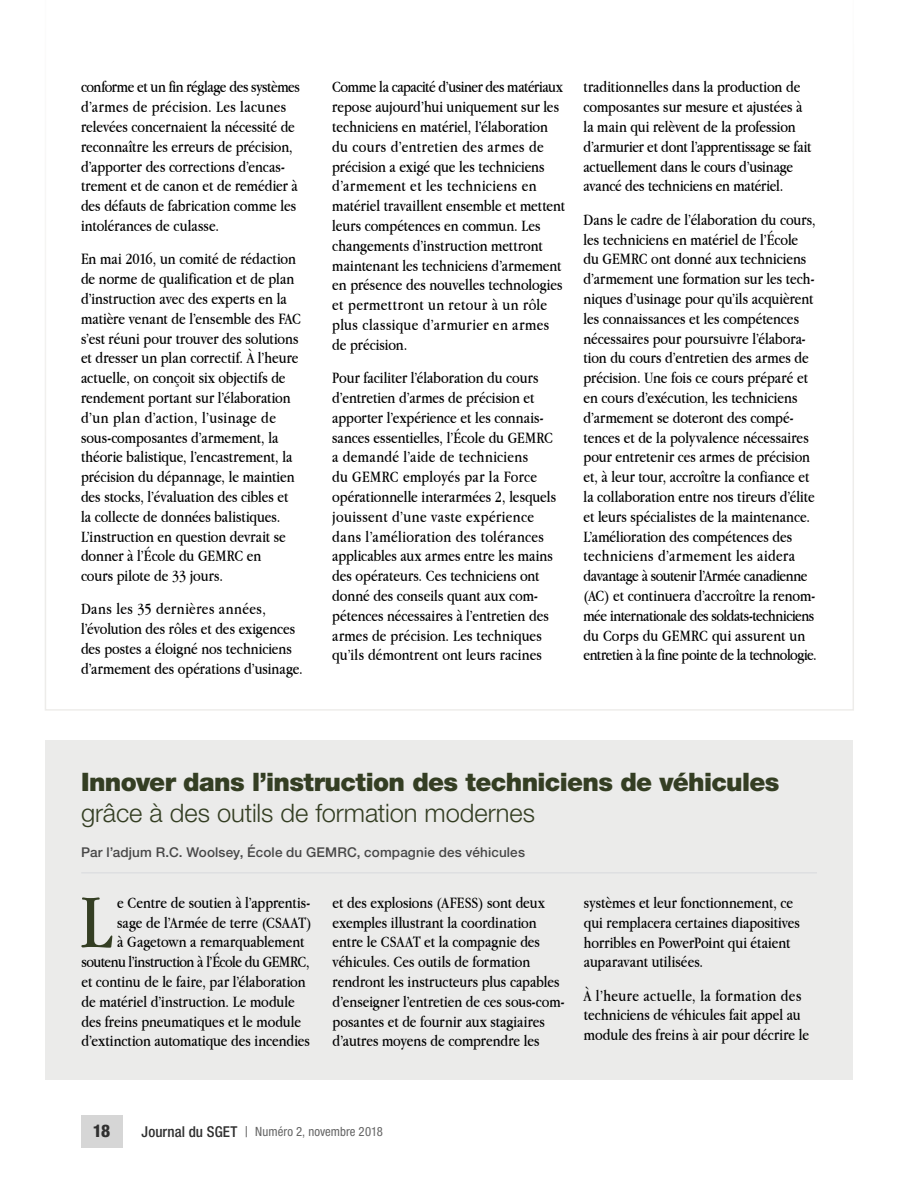
<style>
.page{position:relative;width:918px;height:1188px;background:#fff}
.page>*{position:absolute;margin:0;border:0;box-sizing:border-box;transform-origin:0 0}
.DropCap{font:79.35px "Apple Garamond";color:#343e23}
.t1{font:900 25.5px/30.6px "Helvetica Neue LT Std";letter-spacing:-.025em;color:#343e23}
.t2{font:800 condensed 17.55px "Helvetica Neue LT Std";color:#303030}
.Body{font:16.5px/19.8px "Apple Garamond";color:#000}
.DropCap-2{font:16.5px/19.8px "Apple Garamond";letter-spacing:-.005em;color:#000}
.DropCap-3{font:16.5px "Apple Garamond";letter-spacing:-.03em;color:#000}
.Author{font:500 13.5px "Helvetica Neue LT Std";letter-spacing:.01em;color:#484848}
.t3{font:condensed 12.75px "Helvetica Neue LT Std";letter-spacing:.005em;color:#656565}
.s1{font-weight:300}
.s2{font-weight:500;font-size:15px;color:#303030}
.s3{font-size:15px}
</style>
<div class="page">
<div style="left:81px;top:1115px;width:41px;height:33px;background:#d6d6d6"></div>
<svg style="left:45px;top:209px;width:809px;height:502px"></svg>
<div style="left:45px;top:741px;width:808px;height:339px;background:#ebebea"></div>
<hr style="left:81px;top:872px;width:736px;height:2px;background:#dedfe1">
<p class="Body" style="left:81px;top:77px;width:220px">conforme et un fin réglage des systèmes d’armes de précision. Les lacunes relevées concernaient la nécessité de reconnaître les erreurs de précision, d’apporter des corrections d’encas‑ trement et de canon et de remédier à des défauts de fabrication comme les intolérances de culasse.</p>
<p class="Body" style="left:81px;top:249px;width:222px">En mai 2016, un comité de rédaction de norme de qualification et de plan d’instruction avec des experts en la matière venant de l’ensemble des FAC s’est réuni pour trouver des solutions et dresser un plan correctif. À l’heure actuelle, on conçoit six objectifs de rendement portant sur l’élaboration d’un plan d’action, l’usinage de sous-composantes d’armement, la théorie balistique, l’encastrement, la précision du dépannage, le maintien des stocks, l’évaluation des cibles et la collecte de données balistiques.<br>L’instruction en question devrait se donner à l’École du GEMRC en<br>cours pilote de 33 jours.</p>
<p class="Body" style="left:81px;top:599px;width:223px">Dans les 35 dernières années, l’évolution des rôles et des exigences des postes a éloigné nos techniciens d’armement des opérations d’usinage.</p>
<p class="Body" style="left:332px;top:77px;width:234px">Comme la capacité d’usiner des matériaux repose aujourd’hui uniquement sur les techniciens en matériel, l’élaboration du cours d’entretien des armes de précision a exigé que les techniciens d’armement et les techniciens en matériel travaillent ensemble et mettent leurs compétences en commun. Les changements d’instruction mettront maintenant les techniciens d’armement en présence des nouvelles technologies et permettront un retour à un rôle plus classique d’armurier en armes de précision.</p>
<p class="Body" style="left:332px;top:368px;width:225px">Pour faciliter l’élaboration du cours d’entretien d’armes de précision et apporter l’expérience et les connais‑ sances essentielles, l’École du GEMRC a demandé l’aide de techniciens<br>du GEMRC employés par la Force opérationnelle interarmées 2, lesquels jouissent d’une vaste expérience dans l’amélioration des tolérances applicables aux armes entre les mains des opérateurs. Ces techniciens ont donné des conseils quant aux com‑ pétences nécessaires à l’entretien des armes de précision. Les techniques qu’ils démontrent ont leurs racines</p>
<p class="Body" style="left:583px;top:77px;width:229px">traditionnelles dans la production de composantes sur mesure et ajustées à la main qui relèvent de la profession d’armurier et dont l’apprentissage se fait actuellement dans le cours d’usinage avancé des techniciens en matériel.</p>
<p class="Body" style="left:583px;top:209px;width:235px">Dans le cadre de l’élaboration du cours, les techniciens en matériel de l’École du GEMRC ont donné aux techniciens d’armement une formation sur les tech‑ niques d’usinage pour qu’ils acquièrent les connaissances et les compétences nécessaires pour poursuivre l’élabora‑ tion du cours d’entretien des armes de précision. Une fois ce cours préparé et en cours d’exécution, les techniciens d’armement se doteront des compé‑ tences et de la polyvalence nécessaires pour entretenir ces armes de précision et, à leur tour, accroître la confiance et la collaboration entre nos tireurs d’élite et leurs spécialistes de la maintenance.<br>L’amélioration des compétences des techniciens d’armement les aidera davantage à soutenir l’Armée canadienne (AC) et continuera d’accroître la renom‑ mée internationale des soldats-techniciens du Corps du GEMRC qui assurent un entretien à la fine pointe de la technologie.</p>
<h1 class="t1" style="left:81px;top:767px;width:700px">Innover dans l’instruction des techniciens de véhicules <span class="s1">grâce à des outils de formation modernes</span></h1>
<p class="Author" style="left:81px;top:845px;width:445px">Par l’adjum R.C. Woolsey, École du GEMRC, compagnie des véhicules</p>
<p class="DropCap" style="left:80px;top:875px;width:34px">L</p>
<p class="DropCap-2" style="left:117px;top:892px;width:194px">e Centre de soutien à l’apprentis‑</p>
<p class="DropCap-2" style="left:117px;top:912px;width:196px">sage de l’Armée de terre (CSAAT)</p>
<p class="DropCap-2" style="left:117px;top:932px;width:189px">à Gagetown a remarquablement</p>
<p class="DropCap-3" style="left:81px;top:952px;width:230px">soutenu l’instruction à l’École du GEMRC,</p>
<p class="DropCap-2" style="left:81px;top:972px;width:226px">et continu de le faire, par l’élaboration</p>
<p class="DropCap-2" style="left:81px;top:991px;width:215px">de matériel d’instruction. Le module</p>
<p class="DropCap-2" style="left:81px;top:1011px;width:221px">des freins pneumatiques et le module</p>
<p class="DropCap-2" style="left:81px;top:1031px;width:230px">d’extinction automatique des incendies</p>
<p class="DropCap-2" style="left:333px;top:892px;width:233px">et des explosions (AFESS) sont deux exemples illustrant la coordination entre le CSAAT et la compagnie des véhicules. Ces outils de formation rendront les instructeurs plus capables d’enseigner l’entretien de ces sous-com‑ posantes et de fournir aux stagiaires d’autres moyens de comprendre les</p>
<p class="DropCap-2" style="left:584px;top:892px;width:218px">systèmes et leur fonctionnement, ce qui remplacera certaines diapositives horribles en PowerPoint qui étaient auparavant utilisées.</p>
<p class="Body" style="left:584px;top:985px;width:227px">À l’heure actuelle, la formation des techniciens de véhicules fait appel au module des freins à air pour décrire le</p>
<p class="t2" style="left:93px;top:1120px;width:19px">18</p>
<p class="t3" style="left:142px;top:1124px;width:243px"><span class="s2">Journal du SGET</span> <span class="s3">|</span> Numéro 2, novembre 2018</p>
</div>
